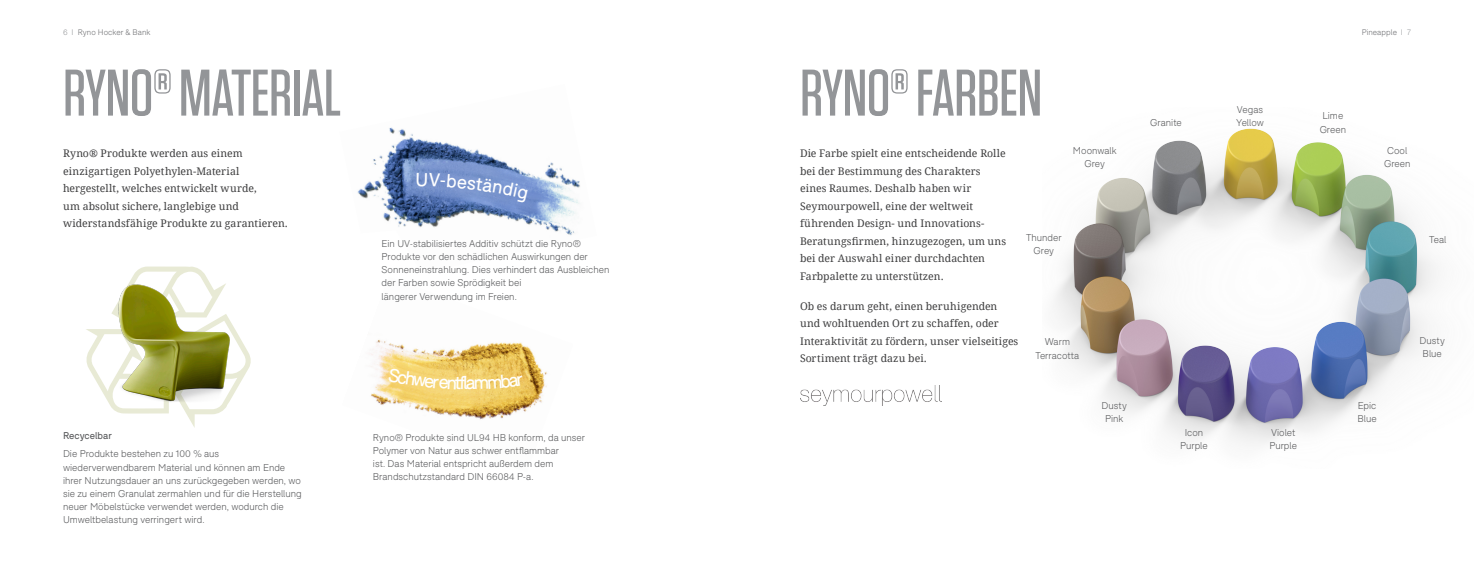
<style>
.page{position:relative;width:1474px;height:571px;background:#fff}
.page>*{position:absolute;margin:0;border:0;box-sizing:border-box;transform-origin:0 0}
.t1{font:500 65.62px "Tungsten";letter-spacing:-.01em;color:#939598}
.t2{font:18.38px "F37 Bolton";color:#fff}
.t3{font:10.5px/17.5px "Droid Serif";letter-spacing:.005em;color:#3e3e3f}
.t4{font:300 9.62px/13.1px "F37 Bolton";color:#57585a}
.t5{font:9.62px "F37 Bolton";color:#57585a}
.t6{font:300 7.88px "F37 Bolton";letter-spacing:.01em;color:#6c6d70}
.s1{color:#939598}
</style>
<div class="page">
<img style="left:1055px;top:128px;width:381px;height:316px">
<img style="left:800px;top:385px;width:141px;height:20px">
<img style="left:370px;top:339px;width:178px;height:81px">
<img style="left:357px;top:127px;width:223px;height:109px">
<svg style="left:86px;top:309px;width:165px;height:101px"></svg>
<img style="left:114px;top:266px;width:120px;height:162px">
<svg style="left:388px;top:368px;width:80px;height:21px"></svg>
<svg style="left:475px;top:374px;width:48px;height:15px"></svg>
<svg style="left:417px;top:172px;width:111px;height:31px"></svg>
<p class="t6" style="left:63px;top:28px;width:89px"><span class="s1">6 I</span> Ryno Hocker &amp; Bank</p>
<p class="t6" style="left:1361px;top:28px;width:51px">Pineapple <span class="s1">I 7</span></p>
<p class="t1" style="left:63px;top:59px;width:280px">RYNO® MATERIAL</p>
<p class="t1" style="left:800px;top:59px;width:244px">RYNO® FARBEN</p>
<p class="t3" style="left:63px;top:144px;width:226px">Ryno® Produkte werden aus einem einzigartigen Polyethylen-Material hergestellt, welches entwickelt wurde,<br>um absolut sichere, langlebige und widerstandsfähige Produkte zu garantieren.</p>
<p class="t4" style="left:1072px;top:144px;width:45px;text-align:center">Moonwalk<br>Grey</p>
<p class="t3" style="left:800px;top:144px;width:208px">Die Farbe spielt eine entscheidende Rolle bei der Bestimmung des Charakters eines Raumes. Deshalb haben wir Seymourpowell, eine der weltweit führenden Design- und Innovations-Beratungsfirmen, hinzugezogen, um uns bei der Auswahl einer durchdachten Farbpalette zu unterstützen.</p>
<p class="t3" style="left:800px;top:297px;width:220px">Ob es darum geht, einen beruhigenden und wohltuenden Ort zu schaffen, oder Interaktivität zu fördern, unser vielseitiges Sortiment trägt dazu bei.</p>
<p class="t4" style="left:1026px;top:231px;width:37px">Thunder</p>
<p class="t4" style="left:1033px;top:244px;width:22px">Grey</p>
<p class="t4" style="left:381px;top:237px;width:229px">Ein UV-stabilisiertes Additiv schützt die Ryno® Produkte vor den schädlichen Auswirkungen der Sonneneinstrahlung. Dies verhindert das Ausbleichen der Farben sowie Sprödigkeit bei<br>längerer Verwendung im Freien.</p>
<p class="t4" style="left:1044px;top:335px;width:27px">Warm</p>
<p class="t4" style="left:1035px;top:348px;width:45px">Terracotta</p>
<p class="t4" style="left:1150px;top:116px;width:33px">Granite</p>
<p class="t4" style="left:1236px;top:103px;width:29px">Vegas<br>Yellow</p>
<p class="t4" style="left:1322px;top:109px;width:22px">Lime</p>
<p class="t4" style="left:1319px;top:123px;width:28px">Green</p>
<p class="t4" style="left:1383px;top:144px;width:28px;text-align:center">Cool<br>Green</p>
<p class="t4" style="left:1428px;top:233px;width:19px">Teal</p>
<p class="t4" style="left:1419px;top:334px;width:27px">Dusty</p>
<p class="t4" style="left:1422px;top:347px;width:21px">Blue</p>
<h2 class="t2" style="left:466px;top:372px;width:11px">a</h2>
<p class="t4" style="left:1101px;top:399px;width:27px">Dusty</p>
<p class="t4" style="left:1105px;top:412px;width:20px">Pink</p>
<p class="t4" style="left:1357px;top:399px;width:20px">Epic</p>
<p class="t4" style="left:1357px;top:412px;width:21px">Blue</p>
<p class="t5" style="left:63px;top:430px;width:50px">Recycelbar</p>
<p class="t4" style="left:63px;top:447px;width:240px">Die Produkte bestehen zu 100 % aus wiederverwendbarem Material und können am Ende ihrer Nutzungsdauer an uns zurückgegeben werden, wo sie zu einem Granulat zermahlen und für die Herstellung neuer Möbelstücke verwendet werden, wodurch die Umweltbelastung verringert wird.</p>
<p class="t4" style="left:373px;top:431px;width:214px">Ryno® Produkte sind UL94 HB konform, da unser Polymer von Natur aus schwer entflammbar<br>ist. Das Material entspricht außerdem dem Brandschutzstandard DIN 66084 P-a.</p>
<p class="t4" style="left:1184px;top:426px;width:20px">Icon</p>
<p class="t4" style="left:1180px;top:439px;width:29px">Purple</p>
<p class="t4" style="left:1271px;top:426px;width:26px">Violet</p>
<p class="t4" style="left:1269px;top:439px;width:29px">Purple</p>
</div>
